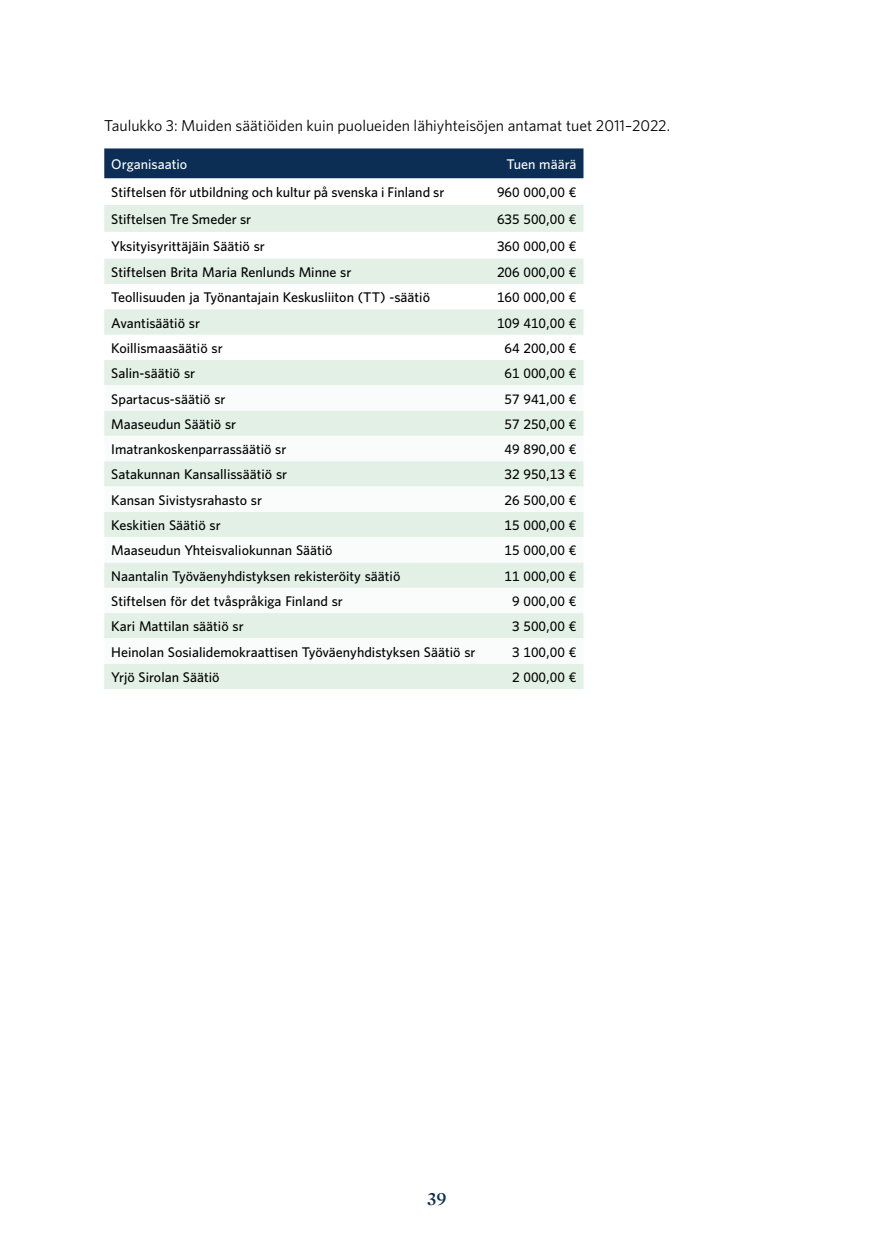
<style>
.page{position:relative;width:874px;height:1241px;background:#fff}
.page>*{position:absolute;margin:0;border:0;box-sizing:border-box;transform-origin:0 0}
.t1{font:600 19.25px "Mercury Display";color:#0c2d54}
.Taulukko-otsikko{font:15.75px "Whitney";color:#000}
.Kuvion_teksti_vas__t{font:500 14px "Whitney";color:#000}
.Kuvion_teksti_oik__t{font:500 14px "Whitney";color:#000}
.Kuvion_teksti_oikeal{font:500 14px "Whitney";color:#fff}
</style>
<div class="page">
<div style="left:104px;top:148px;width:479px;height:30px;background:#0c2d54"></div>
<svg style="left:104px;top:205px;width:479px;height:484px;fill:#e3f0e6"></svg>
<svg style="left:104px;top:385px;width:479px;height:278px"></svg>
<p class="Taulukko-otsikko" style="left:104px;top:115px;width:567px">Taulukko 3: Muiden säätiöiden kuin puolueiden lähiyhteisöjen antamat tuet 2011–2022.</p>
<p class="Kuvion_teksti_oikeal" style="left:111px;top:155px;width:77px">Organisaatio</p>
<p class="Kuvion_teksti_oikeal" style="left:506px;top:155px;width:71px">Tuen määrä</p>
<p class="Kuvion_teksti_vas__t" style="left:111px;top:183px;width:334px">Stiftelsen för utbildning och kultur på svenska i Finland sr</p>
<p class="Kuvion_teksti_oik__t" style="left:496px;top:183px;width:81px">960 000,00 €</p>
<p class="Kuvion_teksti_vas__t" style="left:111px;top:210px;width:141px">Stiftelsen Tre Smeder sr</p>
<p class="Kuvion_teksti_oik__t" style="left:496px;top:210px;width:81px">635 500,00 €</p>
<p class="Kuvion_teksti_vas__t" style="left:111px;top:237px;width:155px">Yksityisyrittäjäin Säätiö sr</p>
<p class="Kuvion_teksti_oik__t" style="left:496px;top:237px;width:81px">360 000,00 €</p>
<p class="Kuvion_teksti_vas__t" style="left:111px;top:263px;width:241px">Stiftelsen Brita Maria Renlunds Minne sr</p>
<p class="Kuvion_teksti_oik__t" style="left:496px;top:263px;width:81px">206 000,00 €</p>
<p class="Kuvion_teksti_vas__t" style="left:111px;top:288px;width:320px">Teollisuuden ja Työnantajain Keskusliiton (TT) -säätiö</p>
<p class="Kuvion_teksti_oik__t" style="left:496px;top:288px;width:81px">160 000,00 €</p>
<p class="Kuvion_teksti_vas__t" style="left:111px;top:313px;width:90px">Avantisäätiö sr</p>
<p class="Kuvion_teksti_oik__t" style="left:496px;top:313px;width:81px">109 410,00 €</p>
<p class="Kuvion_teksti_vas__t" style="left:111px;top:339px;width:113px">Koillismaasäätiö sr</p>
<p class="Kuvion_teksti_oik__t" style="left:504px;top:339px;width:73px">64 200,00 €</p>
<p class="Kuvion_teksti_vas__t" style="left:111px;top:364px;width:85px">Salin-säätiö sr</p>
<p class="Kuvion_teksti_oik__t" style="left:504px;top:364px;width:73px">61 000,00 €</p>
<p class="Kuvion_teksti_vas__t" style="left:111px;top:389px;width:116px">Spartacus-säätiö sr</p>
<p class="Kuvion_teksti_oik__t" style="left:504px;top:389px;width:73px">57 941,00 €</p>
<p class="Kuvion_teksti_vas__t" style="left:111px;top:414px;width:126px">Maaseudun Säätiö sr</p>
<p class="Kuvion_teksti_oik__t" style="left:504px;top:414px;width:73px">57 250,00 €</p>
<p class="Kuvion_teksti_vas__t" style="left:111px;top:440px;width:177px">Imatrankoskenparrassäätiö sr</p>
<p class="Kuvion_teksti_oik__t" style="left:504px;top:440px;width:73px">49 890,00 €</p>
<p class="Kuvion_teksti_vas__t" style="left:111px;top:465px;width:177px">Satakunnan Kansallissäätiö sr</p>
<p class="Kuvion_teksti_oik__t" style="left:504px;top:465px;width:73px">32 950,13 €</p>
<p class="Kuvion_teksti_vas__t" style="left:111px;top:490px;width:152px">Kansan Sivistysrahasto sr</p>
<p class="Kuvion_teksti_oik__t" style="left:504px;top:490px;width:73px">26 500,00 €</p>
<p class="Kuvion_teksti_vas__t" style="left:111px;top:516px;width:111px">Keskitien Säätiö sr</p>
<p class="Kuvion_teksti_oik__t" style="left:504px;top:516px;width:73px">15 000,00 €</p>
<p class="Kuvion_teksti_vas__t" style="left:111px;top:541px;width:223px">Maaseudun Yhteisvaliokunnan Säätiö</p>
<p class="Kuvion_teksti_oik__t" style="left:504px;top:541px;width:73px">15 000,00 €</p>
<p class="Kuvion_teksti_vas__t" style="left:111px;top:566px;width:290px">Naantalin Työväenyhdistyksen rekisteröity säätiö</p>
<p class="Kuvion_teksti_oik__t" style="left:504px;top:566px;width:73px">11 000,00 €</p>
<p class="Kuvion_teksti_vas__t" style="left:111px;top:591px;width:233px">Stiftelsen för det tvåspråkiga Finland sr</p>
<p class="Kuvion_teksti_oik__t" style="left:512px;top:591px;width:66px">9 000,00 €</p>
<p class="Kuvion_teksti_vas__t" style="left:111px;top:617px;width:134px">Kari Mattilan säätiö sr</p>
<p class="Kuvion_teksti_oik__t" style="left:512px;top:617px;width:66px">3 500,00 €</p>
<p class="Kuvion_teksti_vas__t" style="left:111px;top:642px;width:365px">Heinolan Sosialidemokraattisen Työväenyhdistyksen Säätiö sr</p>
<p class="Kuvion_teksti_oik__t" style="left:512px;top:642px;width:66px">3 100,00 €</p>
<p class="Kuvion_teksti_vas__t" style="left:111px;top:667px;width:110px">Yrjö Sirolan Säätiö</p>
<p class="Kuvion_teksti_oik__t" style="left:512px;top:667px;width:66px">2 000,00 €</p>
<h1 class="t1" style="left:427px;top:1184px;width:21px">39</h1>
</div>
